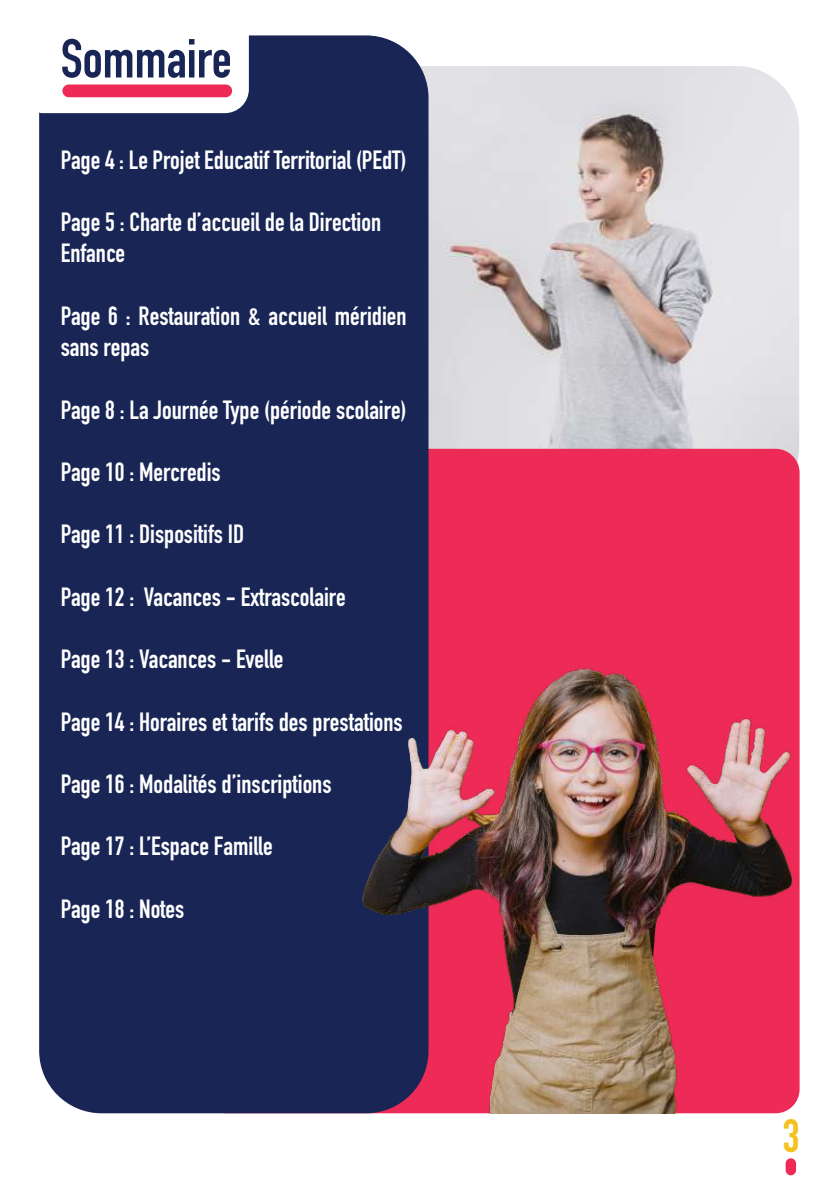
<style>
.page{position:relative;width:840px;height:1191px;background:#fff}
.page>*{position:absolute;margin:0;border:0;box-sizing:border-box;transform-origin:0 0}
.t1{font:54px "DIN Engschrift Alternate";color:#192655}
.t2{font:46px "DIN Engschrift Alternate";color:#f5c11f}
.t3{font:26px/31.2px "DIN Engschrift Alternate";color:#fff}
</style>
<div class="page">
<div style="left:785px;top:1158px;width:10px;height:17px;background:#ee2b56;border-radius:5px"></div>
<img style="left:420px;top:66px;width:378px;height:399px">
<div style="left:202px;top:449px;width:597px;height:664px;background:#ee2b56;border-radius:24px"></div>
<div style="left:39px;top:35px;width:389px;height:1078px;background:#192655;border-radius:62px"></div>
<div style="left:20px;top:8px;width:229px;height:105px;background:#fff;border-radius:24px"></div>
<div style="left:62px;top:84px;width:170px;height:13px;background:#ee2b56;border-radius:6px"></div>
<img style="left:362px;top:632px;width:438px;height:481px">
<h1 class="t1" style="left:43px;top:24px;width:172px">Sommaire</h1>
<h1 class="t1" style="left:61px;top:27px;width:172px">Sommaire</h1>
<p class="t3" style="left:61px;top:144px;width:347px">Page 4 : Le Projet Educatif Territorial (PEdT)</p>
<p class="t3" style="left:61px;top:207px;width:322px">Page 5 : Charte d’accueil de la Direction<br>Enfance</p>
<p class="t3" style="left:61px;top:300px;width:347px">Page 6 : Restauration &amp; accueil méridien sans repas</p>
<p class="t3" style="left:61px;top:394px;width:347px">Page 8 : La Journée Type (période scolaire)</p>
<p class="t3" style="left:61px;top:456px;width:161px">Page 10 : Mercredis</p>
<p class="t3" style="left:61px;top:519px;width:185px">Page 11 : Dispositifs ID</p>
<p class="t3" style="left:61px;top:581px;width:286px">Page 12 : Vacances - Extrascolaire</p>
<p class="t3" style="left:61px;top:643px;width:224px">Page 13 : Vacances - Evelle</p>
<p class="t3" style="left:61px;top:706px;width:343px">Page 14 : Horaires et tarifs des prestations</p>
<p class="t3" style="left:61px;top:768px;width:272px">Page 16 : Modalités d’inscriptions</p>
<p class="t3" style="left:61px;top:831px;width:213px">Page 17 : L’Espace Famille</p>
<p class="t3" style="left:61px;top:893px;width:125px">Page 18 : Notes</p>
<h2 class="t2" style="left:782px;top:1108px;width:19px">3</h2>
</div>
